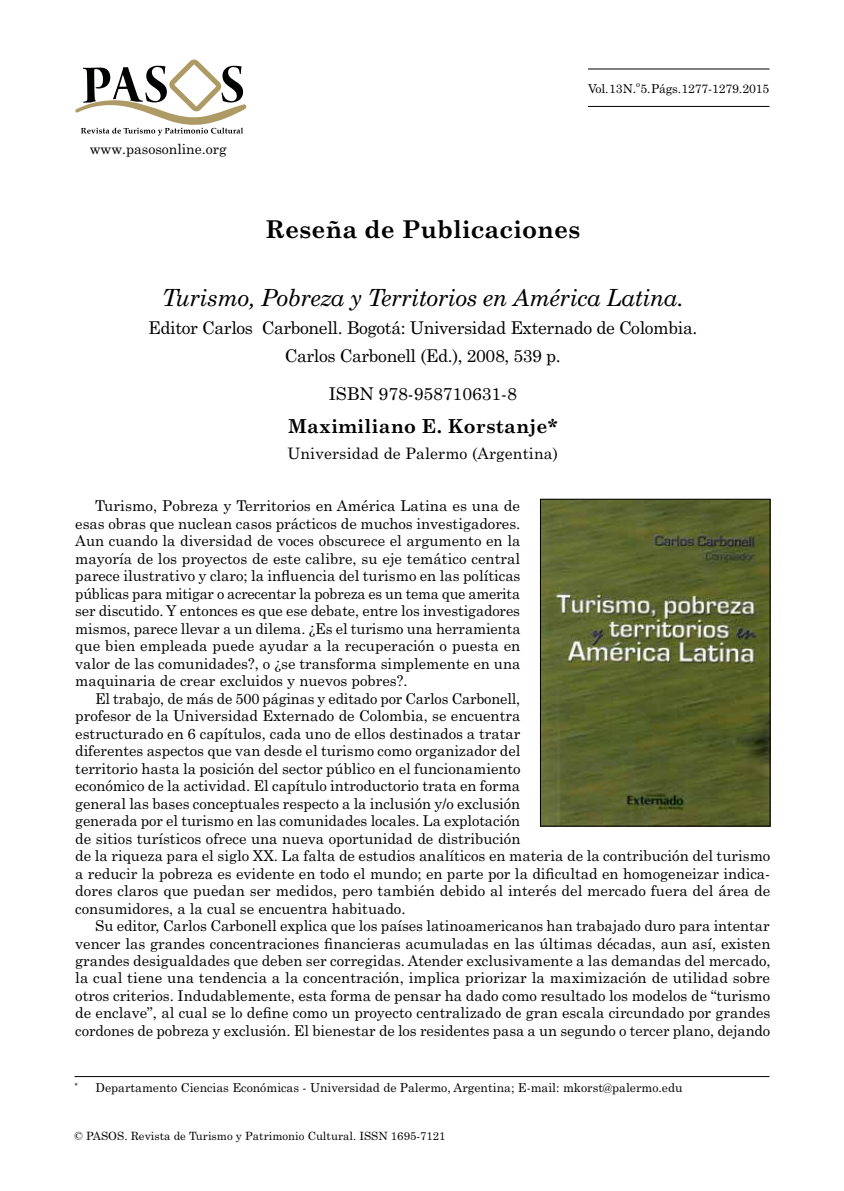
<style>
.page{position:relative;width:844px;height:1191px;background:#fff}
.page>*{position:absolute;margin:0;border:0;box-sizing:border-box;transform-origin:0 0}
.t1{font:700 24.5px "Century Schoolbook";color:#000}
.t2{font:italic 23.62px "Century Schoolbook";letter-spacing:-.02em;color:#000}
.t3{font:700 19.25px "Century Schoolbook";letter-spacing:.01em;color:#000}
.t4{font:17.5px/28px "Century Schoolbook";letter-spacing:-.02em;color:#000;text-align:center}
.t5{font:17.5px "Century Schoolbook";color:#000}
.t6{font:15.75px "Century Schoolbook";letter-spacing:.01em;color:#000}
.t7{font:14.88px/17.5px "Century Schoolbook";color:#000;text-align:justify}
.t8{font:14px "Century Schoolbook";color:#000}
.t9{font:12.25px "Century Schoolbook";color:#000}
.t10{font:11.38px "Century Schoolbook";color:#000}
</style>
<div class="page">
<hr style="left:588px;top:69px;width:181px;height:1px;background:#000">
<hr style="left:588px;top:106px;width:181px;height:1px;background:#000">
<svg style="left:75px;top:60px;width:172px;height:75px"></svg>
<hr style="left:74px;top:1076px;width:695px;height:1px;background:#000">
<img style="left:542px;top:501px;width:226px;height:323px">
<div style="left:540px;top:499px;width:230px;height:327px;border:1px solid #000"></div>
<p class="t8" style="left:90px;top:140px;width:138px">www .pasosonline.org</p>
<p class="t9" style="left:588px;top:80px;width:183px">Vol. 13 N.<sup>o</sup> 5. Págs. 1277-1279. 2015</p>
<h1 class="t1" style="left:265px;top:214px;width:316px">Reseña de Publicaciones</h1>
<h2 class="t2" style="left:162px;top:283px;width:523px">Turismo, Pobreza y Territorios en América Latina.</h2>
<p class="t4" style="left:148px;top:313px;width:550px">Editor Carlos Carbonell. Bogotá: Universidad Externado de Colombia.<br>Carlos Carbonell (Ed.), 2008, 539 p.</p>
<p class="t5" style="left:328px;top:383px;width:190px">ISBN 978-958710631-8</p>
<p class="t3" style="left:288px;top:414px;width:271px">Maximiliano E. Korstanje*</p>
<p class="t6" style="left:287px;top:444px;width:272px">Universidad de Palermo (Argentina)</p>
<p class="t7" style="left:75px;top:497px;width:446px;text-indent:20px">Turismo, Pobreza y Territorios en América Latina es una de esas obras que nuclean casos prácticos de muchos investigadores.<br>Aun cuando la diversidad de voces obscurece el argumento en la mayoría de los proyectos de este calibre, su eje temático central parece ilustrativo y claro; la influencia del turismo en las políticas públicas para mitigar o acrecentar la pobreza es un tema que amerita ser discutido. Y entonces es que ese debate, entre los investigadores mismos, parece llevar a un dilema. ¿Es el turismo una herramienta que bien empleada puede ayudar a la recuperación o puesta en valor de las comunidades?, o ¿se transforma simplemente en una maquinaria de crear excluidos y nuevos pobres?.</p>
<p class="t7" style="left:75px;top:689px;width:696px;text-align:left;text-indent:20px">El trabajo, de más de 500 páginas y editado por Carlos Carbonell,<br>profesor de la Universidad Externado de Colombia, se encuentra<br>estructurado en 6 capítulos, cada uno de ellos destinados a tratar<br>diferentes aspectos que van desde el turismo como organizador del<br>territorio hasta la posición del sector público en el funcionamiento<br>económico de la actividad. El capítulo introductorio trata en forma<br>general las bases conceptuales respecto a la inclusión y/o exclusión<br>generada por el turismo en las comunidades locales. La explotación<br>de sitios turísticos ofrece una nueva oportunidad de distribución<br>de la riqueza para el siglo XX. La falta de estudios analíticos en materia de la contribución del turismo a reducir la pobreza es evidente en todo el mundo; en parte por la dificultad en homogeneizar indica&shy;dores claros que puedan ser medidos, pero también debido al interés del mercado fuera del área de consumidores, a la cual se encuentra habituado.</p>
<p class="t7" style="left:75px;top:916px;width:696px;text-indent:20px">Su editor, Carlos Carbonell explica que los países latinoamericanos han trabajado duro para intentar vencer las grandes concentraciones financieras acumuladas en las últimas décadas, aun así, existen grandes desigualdades que deben ser corregidas. Atender exclusivamente a las demandas del mercado, la cual tiene una tendencia a la concentración, implica priorizar la maximización de utilidad sobre otros criterios. Indudablemente, esta forma de pensar ha dado como resultado los modelos de “turismo de enclave”, al cual se lo define como un proyecto centralizado de gran escala circundado por grandes cordones de pobreza y exclusión. El bienestar de los residentes pasa a un segundo o tercer plano, dejando</p>
<p class="t9" style="left:74px;top:1079px;width:609px"><sup>*</sup> Departamento Ciencias Económicas - Universidad de Palermo, Argentina; E-mail: mkorst@palermo.edu</p>
<p class="t10" style="left:74px;top:1128px;width:372px">© PASOS. Revista de Turismo y Patrimonio Cultural. ISSN 1695-7121</p>
</div>
